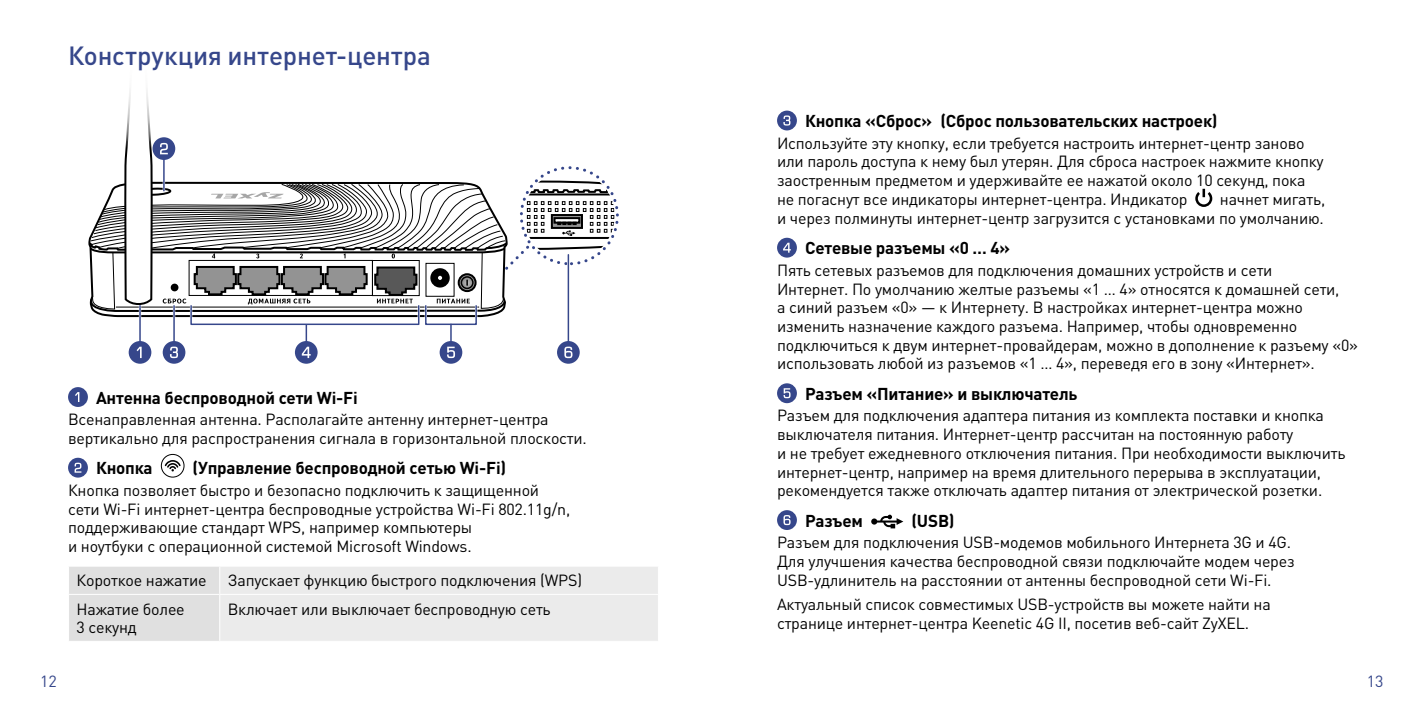
<style>
.page{position:relative;width:1418px;height:709px;background:#fff}
.page>*{position:absolute;margin:0;border:0;box-sizing:border-box;transform-origin:0 0}
.t1{font:500 26px "DIN Pro";color:#36478b}
.t2{font:700 17px "DIN Pro";letter-spacing:-.01em;color:#000}
.t3{font:16px/18.8px "DIN Pro";letter-spacing:-.015em;color:#000}
.t4{font:16px "DIN Pro";color:#36478b}
</style>
<div class="page">
<svg style="left:88px;top:90px;width:530px;height:274px"></svg>
<div style="left:68px;top:387px;width:20px;height:20px;background:#36478b;border-radius:50%"></div>
<svg style="left:75px;top:392px;width:4px;height:10px"></svg>
<svg style="left:68px;top:458px;width:20px;height:19px"></svg>
<svg style="left:75px;top:462px;width:6px;height:10px"></svg>
<svg style="left:165px;top:460px;width:16px;height:11px"></svg>
<div style="left:161px;top:454px;width:23px;height:23px;border:1px solid #000;border-radius:50%"></div>
<svg style="left:69px;top:567px;width:589px;height:74px;background:#e8e8e8"></svg>
<hr style="left:68px;top:594px;width:152px;height:1px;background:#fff">
<hr style="left:220px;top:594px;width:439px;height:1px;background:#fff">
<hr style="left:219px;top:595px;width:1px;height:46px;background:#fff">
<div style="left:777px;top:111px;width:20px;height:19px;background:#36478b;border-radius:50%"></div>
<svg style="left:783px;top:115px;width:7px;height:11px"></svg>
<svg style="left:1195px;top:189px;width:17px;height:18px"></svg>
<div style="left:777px;top:238px;width:20px;height:19px;background:#36478b;border-radius:50%"></div>
<svg style="left:783px;top:243px;width:7px;height:10px"></svg>
<div style="left:777px;top:383px;width:20px;height:20px;background:#36478b;border-radius:50%"></div>
<svg style="left:783px;top:388px;width:7px;height:10px"></svg>
<div style="left:777px;top:510px;width:20px;height:20px;background:#36478b;border-radius:50%"></div>
<svg style="left:783px;top:515px;width:7px;height:10px"></svg>
<svg style="left:871px;top:514px;width:32px;height:14px"></svg>
<h1 class="t1" style="left:68px;top:35px;width:364px">Конструкция интернет‑центра</h1>
<p class="t2" style="left:96px;top:383px;width:263px">Антенна беспроводной сети Wi‑Fi</p>
<p class="t3" style="left:68px;top:408px;width:520px">Всенаправленная антенна. Располагайте антенну интернет‑центра вертикально для распространения сигнала в горизонтальной плоскости.</p>
<p class="t2" style="left:96px;top:454px;width:58px">Кнопка</p>
<p class="t2" style="left:193px;top:454px;width:315px">(Управление беспроводной сетью Wi‑Fi)</p>
<p class="t3" style="left:68px;top:479px;width:503px">Кнопка позволяет быстро и безопасно подключить к защищенной сети Wi-Fi интернет-центра беспроводные устройства Wi‑Fi 802.11g/n, поддерживающие стандарт WPS, например компьютеры<br>и ноутбуки с операционной системой Microsoft Windows.</p>
<p class="t3" style="left:77px;top:569px;width:131px">Короткое нажатие</p>
<p class="t3" style="left:228px;top:569px;width:356px">Запускает функцию быстрого подключения (WPS)</p>
<p class="t3" style="left:77px;top:598px;width:110px">Нажатие более<br>3 секунд</p>
<p class="t3" style="left:228px;top:598px;width:324px">Включает или выключает беспроводную сеть</p>
<p class="t2" style="left:805px;top:107px;width:414px">Кнопка «Сброс» (Сброс пользовательских настроек)</p>
<p class="t3" style="left:777px;top:132px;width:548px">Используйте эту кнопку, если требуется настроить интернет‑центр заново или пароль доступа к нему был утерян. Для сброса настроек нажмите кнопку заостренным предметом и удерживайте ее нажатой около 10 секунд, пока не погаснут все индикаторы интернет‑центра. Индикатор</p>
<p class="t3" style="left:777px;top:188px;width:549px;text-align:right">начнет мигать,<br>и через полминуты интернет‑центр загрузится с установками по умолчанию.</p>
<p class="t2" style="left:805px;top:234px;width:207px">Сетевые разъемы «0 … 4»</p>
<p class="t3" style="left:777px;top:259px;width:582px">Пять сетевых разъемов для подключения домашних устройств и сети<br>Интернет. По умолчанию желтые разъемы «1 … 4» относятся к домашней сети,<br>а синий разъем «0» — к Интернету. В настройках интернет-центра можно изменить назначение каждого разъема. Например, чтобы одновременно подключиться к двум интернет-провайдерам, можно в дополнение к разъему «0» использовать любой из разъемов «1 … 4», переведя его в зону «Интернет».</p>
<p class="t2" style="left:805px;top:379px;width:274px">Разъем «Питание» и выключатель</p>
<p class="t3" style="left:777px;top:404px;width:570px">Разъем для подключения адаптера питания из комплекта поставки и кнопка выключателя питания. Интернет‑центр рассчитан на постоянную работу<br>и не требует ежедневного отключения питания. При необходимости выключить интернет‑центр, например на время длительного перерыва в эксплуатации, рекомендуется также отключать адаптер питания от электрической розетки.</p>
<p class="t2" style="left:805px;top:506px;width:60px">Разъем</p>
<p class="t2" style="left:911px;top:506px;width:45px">(USB)</p>
<p class="t3" style="left:777px;top:531px;width:519px">Разъем для подключения USB‑модемов мобильного Интернета 3G и 4G.<br>Для улучшения качества беспроводной связи подключайте модем через<br>USB-удлинитель на расстоянии от антенны беспроводной сети Wi‑Fi.</p>
<p class="t3" style="left:777px;top:593px;width:495px">Актуальный список совместимых USB-устройств вы можете найти на странице интернет‑центра Keenetic 4G II, посетив веб-сайт ZyXEL.</p>
<p class="t4" style="left:40px;top:669px;width:18px">12</p>
<p class="t4" style="left:1366px;top:669px;width:18px">13</p>
</div>
